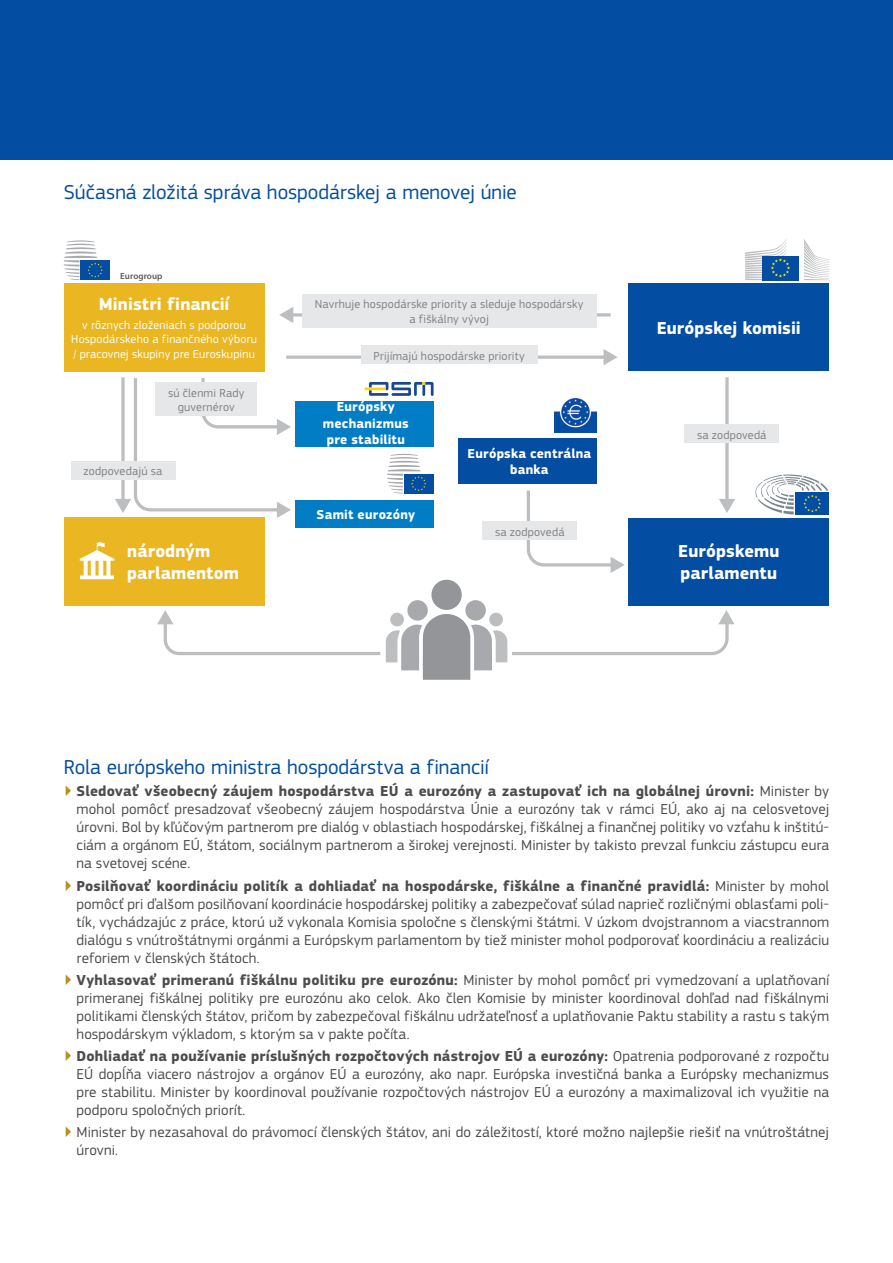
<style>
.page{position:relative;width:893px;height:1263px;background:#fff}
.page>*{position:absolute;margin:0;border:0;box-sizing:border-box;transform-origin:0 0}
.title_2_break{font:21px "EC Square Sans Pro";color:#034ea2}
.fig3_1{font:700 18px/21.6px "EC Square Sans Pro";letter-spacing:.005em;color:#fff}
.fig3_4{font:700 18px/21.6px "EC Square Sans Pro";letter-spacing:.005em;color:#fff}
.t1{font:15px/18px "EC Square Sans Pro";letter-spacing:.01em;color:#4d4d4f;text-align:justify}
.fig3_5{font:700 13.5px/16.2px "EC Square Sans Pro";letter-spacing:.02em;color:#fff;text-align:center}
.fig3_3{font:12px/14.4px "EC Square Sans Pro";letter-spacing:.015em;color:#808285;text-align:center}
.fig3_2{font:12px/14.4px "EC Square Sans Pro";letter-spacing:.015em;color:#fff;text-align:center}
.fig3_0{font:600 9px "Myriad Pro";letter-spacing:.005em;color:#58595b}
.s1{color:#b6901b}
.s2{font-weight:700}
</style>
<div class="page">
<div style="left:0;top:0;width:893px;height:160px;background:#034ea2"></div>
<svg style="left:725px;top:377px;width:4px;height:122px"></svg>
<svg style="left:293px;top:313px;width:318px;height:4px"></svg>
<div style="left:64px;top:284px;width:201px;height:88px;background:#eab621"></div>
<div style="left:64px;top:518px;width:201px;height:88px;background:#eab621"></div>
<div style="left:628px;top:284px;width:201px;height:87px;background:#034ea2"></div>
<div style="left:628px;top:518px;width:201px;height:87px;background:#034ea2"></div>
<div style="left:458px;top:439px;width:138px;height:45px;background:#034ea2"></div>
<div style="left:295px;top:402px;width:139px;height:45px;background:#007dc5"></div>
<div style="left:295px;top:500px;width:139px;height:28px;background:#007dc5"></div>
<svg style="left:286px;top:355px;width:317px;height:4px"></svg>
<div style="left:795px;top:492px;width:34px;height:23px;background:#034ea2"></div>
<svg style="left:755px;top:474px;width:73px;height:40px"></svg>
<svg style="left:804px;top:239px;width:25px;height:41px"></svg>
<div style="left:762px;top:256px;width:36px;height:24px;background:#034ea2"></div>
<svg style="left:745px;top:239px;width:45px;height:41px"></svg>
<svg style="left:80px;top:542px;width:34px;height:37px"></svg>
<div style="left:431px;top:580px;width:31px;height:30px;background:#939598;border-radius:50%"></div>
<div style="left:407px;top:600px;width:21px;height:21px;background:#a7a9ac;border-radius:50%"></div>
<div style="left:465px;top:600px;width:21px;height:21px;background:#a7a9ac;border-radius:50%"></div>
<svg style="left:719px;top:499px;width:16px;height:14px"></svg>
<svg style="left:115px;top:377px;width:176px;height:141px"></svg>
<svg style="left:526px;top:490px;width:99px;height:83px"></svg>
<svg style="left:603px;top:349px;width:15px;height:16px"></svg>
<svg style="left:279px;top:307px;width:14px;height:16px"></svg>
<svg style="left:157px;top:610px;width:578px;height:70px"></svg>
<svg style="left:364px;top:382px;width:70px;height:14px"></svg>
<img style="left:555px;top:398px;width:41px;height:35px">
<div style="left:80px;top:260px;width:30px;height:20px;background:#034ea2"></div>
<svg style="left:64px;top:240px;width:39px;height:40px"></svg>
<div style="left:404px;top:474px;width:30px;height:20px;background:#034ea2"></div>
<svg style="left:387px;top:454px;width:39px;height:40px"></svg>
<div style="left:155px;top:382px;width:102px;height:33px;background:#e6e7e8"></div>
<div style="left:71px;top:461px;width:104px;height:18px;background:#e6e7e8"></div>
<div style="left:684px;top:425px;width:95px;height:18px;background:#e6e7e8"></div>
<div style="left:361px;top:345px;width:176px;height:19px;background:#e6e7e8"></div>
<div style="left:302px;top:294px;width:294px;height:33px;background:#e6e7e8"></div>
<div style="left:482px;top:521px;width:95px;height:19px;background:#e6e7e8"></div>
<p class="title_2_break" style="left:64px;top:179px;width:455px">Súčasná zložitá správa hospodárskej a menovej únie</p>
<p class="fig3_0" style="left:120px;top:270px;width:44px">Eurogroup</p>
<p class="fig3_1" style="left:99px;top:294px;width:132px">Ministri financií</p>
<p class="fig3_2" style="left:71px;top:318px;width:187px">v rôznych zloženiach s podporou<br>Hospodárskeho a finančného výboru / pracovnej skupiny pre Euroskupinu</p>
<p class="fig3_1" style="left:657px;top:318px;width:146px">Európskej komisii</p>
<p class="fig3_3" style="left:315px;top:297px;width:270px">Navrhuje hospodárske priority a sleduje hospodársky a fiškálny vývoj</p>
<p class="fig3_3" style="left:373px;top:349px;width:153px">Prijímajú hospodárske priority</p>
<p class="fig3_3" style="left:168px;top:386px;width:78px">sú členmi Rady guvernérov</p>
<p class="fig3_3" style="left:84px;top:464px;width:80px">zodpovedajú sa</p>
<p class="fig3_4" style="left:127px;top:541px;width:113px">národným parlamentom</p>
<p class="fig3_5" style="left:323px;top:399px;width:87px">Európsky mechanizmus pre stabilitu</p>
<p class="fig3_5" style="left:317px;top:506px;width:100px">Samit eurozóny</p>
<p class="fig3_5" style="left:468px;top:446px;width:125px">Európska centrálna banka</p>
<p class="fig3_3" style="left:495px;top:524px;width:71px">sa zodpovedá</p>
<p class="fig3_3" style="left:697px;top:428px;width:71px">sa zodpovedá</p>
<p class="fig3_1" style="left:678px;top:541px;width:103px">Európskemu parlamentu</p>
<p class="title_2_break" style="left:64px;top:755px;width:426px">Rola európskeho ministra hospodárstva a financií</p>
<p class="t1" style="left:77px;top:782px;width:754px;text-indent:-13px"><span class="s1">▶</span> <span class="s2">Sledovať všeobecný záujem hospodárstva EÚ a eurozóny a zastupovať ich na globálnej úrovni:</span> Minister by mohol pomôcť presadzovať všeobecný záujem hospodárstva Únie a eurozóny tak v rámci EÚ, ako aj na celosvetovej úrovni. Bol by kľúčovým partnerom pre dialóg v oblastiach hospodárskej, fiškálnej a finančnej politiky vo vzťahu k inštitú&shy;ciám a orgánom EÚ, štátom, sociálnym partnerom a širokej verejnosti. Minister by takisto prevzal funkciu zástupcu eura na svetovej scéne.</p>
<p class="t1" style="left:77px;top:877px;width:754px;text-indent:-13px"><span class="s1">▶</span> <span class="s2">Posilňovať koordináciu politík a dohliadať na hospodárske, fiškálne a finančné pravidlá:</span> Minister by mohol pomôcť pri ďalšom posilňovaní koordinácie hospodárskej politiky a zabezpečovať súlad naprieč rozličnými oblasťami poli&shy;tík, vychádzajúc z práce, ktorú už vykonala Komisia spoločne s členskými štátmi. V úzkom dvojstrannom a viacstrannom dialógu s vnútroštátnymi orgánmi a Európskym parlamentom by tiež minister mohol podporovať koordináciu a realizáciu reforiem v členských štátoch.</p>
<p class="t1" style="left:77px;top:971px;width:754px;text-indent:-13px"><span class="s1">▶</span> <span class="s2">Vyhlasovať primeranú fiškálnu politiku pre eurozónu:</span> Minister by mohol pomôcť pri vymedzovaní a uplatňovaní primeranej fiškálnej politiky pre eurozónu ako celok. Ako člen Komisie by minister koordinoval dohľad nad fiškálnymi politikami členských štátov, pričom by zabezpečoval fiškálnu udržateľnosť a uplatňovanie Paktu stability a rastu s takým hospodárskym výkladom, s ktorým sa v pakte počíta.</p>
<p class="t1" style="left:77px;top:1047px;width:754px;text-indent:-13px"><span class="s1">▶</span> <span class="s2">Dohliadať na používanie príslušných rozpočtových nástrojov EÚ a eurozóny:</span> Opatrenia podporované z rozpočtu EÚ dopĺňa viacero nástrojov a orgánov EÚ a eurozóny, ako napr. Európska investičná banka a Európsky mechanizmus pre stabilitu. Minister by koordinoval používanie rozpočtových nástrojov EÚ a eurozóny a maximalizoval ich využitie na podporu spoločných priorít.</p>
<p class="t1" style="left:77px;top:1123px;width:754px;text-indent:-13px"><span class="s1">▶</span> Minister by nezasahoval do právomocí členských štátov, ani do záležitostí, ktoré možno najlepšie riešiť na vnútroštátnej úrovni.</p>
</div>
